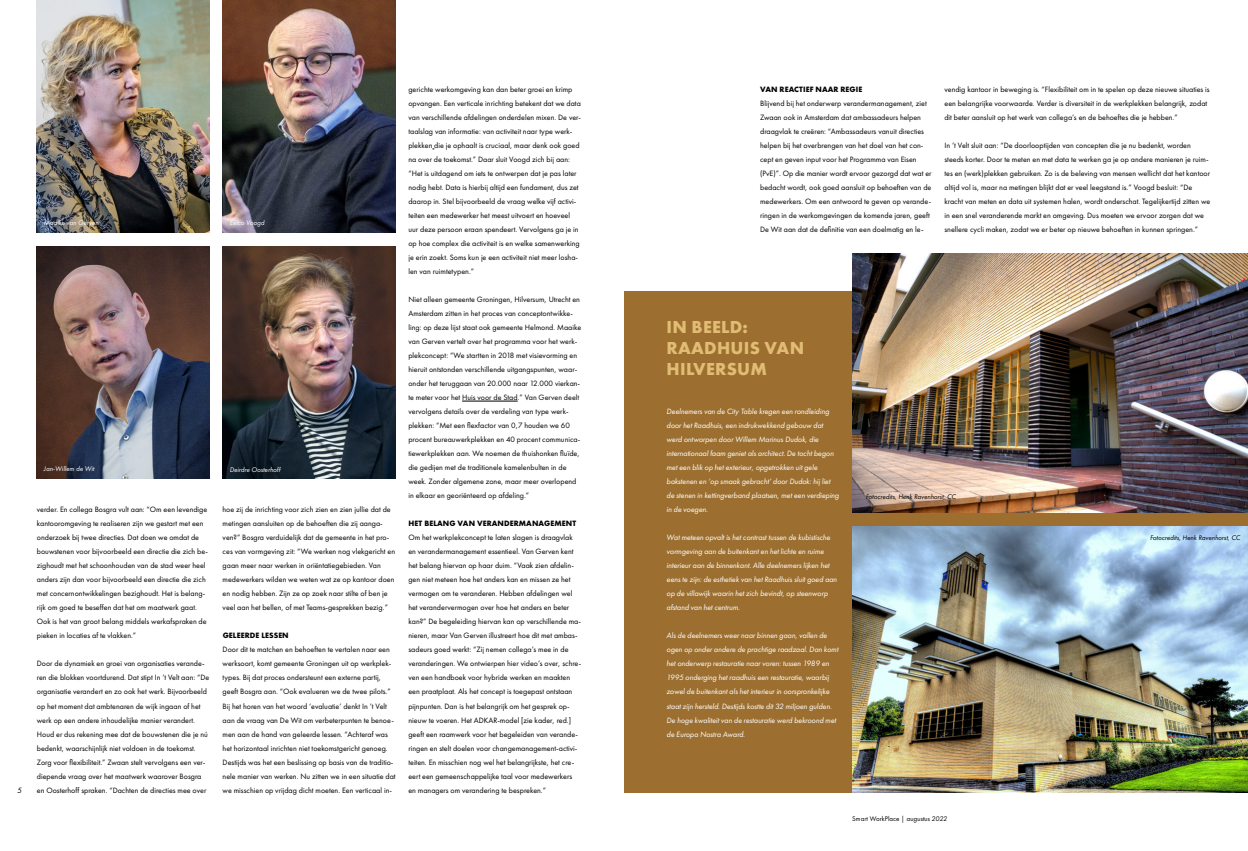
<style>
.page{position:relative;width:1248px;height:851px;background:#fff}
.page>*{position:absolute;margin:0;border:0;box-sizing:border-box;transform-origin:0 0}
.t1{font:700 18px/20.8px "Futura PT";letter-spacing:.015em;color:#e1bc74}
.t2{font:8px/14px "Futura PT";color:#000}
.t3{font:italic 8px/14px "Futura PT";letter-spacing:-.01em;color:#fff}
.t4{font:700 8px "Futura PT";letter-spacing:.01em;color:#000}
.t5{font:italic 8px "Futura PT";color:#000}
.t6{font:italic 7px "Futura PT";color:#fff}
.t7{font:italic 7px "Futura PT";color:#000}
.t8{font:7px "Futura PT";color:#000}
.s1{font-style:italic}
</style>
<div class="page">
<img style="left:223px;top:246px;width:172px;height:232px">
<div style="left:624px;top:291px;width:623px;height:501px;background:#9c6f30"></div>
<img style="left:852px;top:526px;width:395px;height:266px">
<img style="left:852px;top:254px;width:395px;height:258px">
<img style="left:37px;top:0;width:173px;height:232px">
<img style="left:37px;top:246px;width:173px;height:232px">
<hr style="left:462px;top:401px;width:55px;height:1px;background:#000">
<img style="left:223px;top:0;width:172px;height:232px">
<p class="t5" style="left:17px;top:785px;width:6px">5</p>
<p class="t6" style="left:44px;top:218px;width:56px">Maaike van Gerven</p>
<p class="t6" style="left:230px;top:218px;width:36px">Rony Zwaan</p>
<p class="t6" style="left:230px;top:218px;width:36px">Eelco Voogd</p>
<p class="t6" style="left:44px;top:464px;width:52px">Jan-Willem de Wit</p>
<p class="t6" style="left:230px;top:465px;width:52px">Deirdre Oosterhoff</p>
<p class="t2" style="left:37px;top:502px;width:173px">verder. En collega Bosgra vult aan: “Om een levendige kantooromgeving te realiseren zijn we gestart met een onderzoek bij twee directies. Dat doen we omdat de bouwstenen voor bijvoorbeeld een directie die zich be&shy;zighoudt met het schoonhouden van de stad weer heel anders zijn dan voor bijvoorbeeld een directie die zich met concernontwikkelingen bezighoudt. Het is belang&shy;rijk om goed te beseffen dat het om maatwerk gaat.<br>Ook is het van groot belang middels werkafspraken de pieken in locaties af te vlakken.”</p>
<p class="t2" style="left:37px;top:656px;width:174px">Door de dynamiek en groei van organisaties verande&shy;ren die blokken voortdurend. Dat stipt In ’t Velt aan: “De organisatie verandert en zo ook het werk. Bijvoorbeeld op het moment dat ambtenaren de wijk ingaan of het werk op een andere inhoudelijke manier verandert.<br>Houd er dus rekening mee dat de bouwstenen die je nú bedenkt, waarschijnlijk niet voldoen in de toekomst.<br>Zorg voor flexibiliteit.” Zwaan stelt vervolgens een ver&shy;diepende vraag over het maatwerk waarover Bosgra en Oosterhoff spraken. “Dachten de directies mee over</p>
<p class="t2" style="left:223px;top:502px;width:174px">hoe zij de inrichting voor zich zien en zien jullie dat de metingen aansluiten op de behoeften die zij aanga&shy;ven?” Bosgra verduidelijk dat de gemeente in het pro&shy;ces van vormgeving zit: “We werken nog vlekgericht en gaan meer naar werken in oriëntatiegebieden. Van medewerkers wilden we weten wat ze op kantoor doen en nodig hebben. Zijn ze op zoek naar stilte of ben je veel aan het bellen, of met Teams-gesprekken bezig.”</p>
<p class="t4" style="left:223px;top:630px;width:68px">GELEERDE LESSEN</p>
<p class="t2" style="left:223px;top:642px;width:174px">Door dit te matchen en behoeften te vertalen naar een werksoort, komt gemeente Groningen uit op werkplek&shy;types. Bij dat proces ondersteunt een externe partij, geeft Bosgra aan. “Ook evalueren we de twee pilots.” Bij het horen van het woord ‘evaluatie’ denkt In ’t Velt aan de vraag van De Wit om verbeterpunten te benoe&shy;men aan de hand van geleerde lessen. “Achteraf was het horizontaal inrichten niet toekomstgericht genoeg.<br>Destijds was het een beslissing op basis van de traditio&shy;nele manier van werken. Nu zitten we in een situatie dat we misschien op vrijdag dicht moeten. Een verticaal in-</p>
<p class="t2" style="left:408px;top:82px;width:174px">gerichte werkomgeving kan dan beter groei en krimp opvangen. Een verticale inrichting betekent dat we data van verschillende afdelingen onderdelen mixen. De ver&shy;taalslag van informatie: van activiteit naar type werk&shy;plekken die je ophaalt is cruciaal, maar denk ook goed na over de toekomst.” Daar sluit Voogd zich bij aan: “Het is uitdagend om iets te ontwerpen dat je pas later nodig hebt. Data is hierbij altijd een fundament, dus zet daarop in. Stel bijvoorbeeld de vraag welke vijf activi&shy;teiten een medewerker het meest uitvoert en hoeveel uur deze persoon eraan spendeert. Vervolgens ga je in op hoe complex die activiteit is en welke samenwerking je erin zoekt. Soms kun je een activiteit niet meer losha&shy;len van ruimtetypen.”</p>
<p class="t2" style="left:408px;top:292px;width:174px">Niet alleen gemeente Groningen, Hilversum, Utrecht en Amsterdam zitten in het proces van conceptontwikke&shy;ling: op deze lijst staat ook gemeente Helmond. Maaike van Gerven vertelt over het programma voor het werk&shy;plekconcept: “We startten in 2018 met visievorming en hieruit ontstonden verschillende uitgangspunten, waar&shy;onder het teruggaan van 20.000 naar 12.000 vierkan&shy;te meter voor het Huis voor de Stad.” Van Gerven deelt vervolgens details over de verdeling van type werk&shy;plekken: “Met een flexfactor van 0,7 houden we 60 procent bureauwerkplekken en 40 procent communica&shy;tiewerkplekken aan. We noemen de thuishonken fluïde, die gedijen met de traditionele kamelenbulten in de week. Zonder algemene zone, maar meer overlopend in elkaar en georiënteerd op afdeling.”</p>
<p class="t4" style="left:408px;top:518px;width:169px">HET BELANG VAN VERANDERMANAGEMENT</p>
<p class="t2" style="left:408px;top:530px;width:174px">Om het werkplekconcept te laten slagen is draagvlak en verandermanagement essentieel. Van Gerven kent het belang hiervan op haar duim. “Vaak zien afdelin&shy;gen niet meteen hoe het anders kan en missen ze het vermogen om te veranderen. Hebben afdelingen wel het verandervermogen over hoe het anders en beter kan?” De begeleiding hiervan kan op verschillende ma&shy;nieren, maar Van Gerven illustreert hoe dit met ambas&shy;sadeurs goed werkt: “Zij nemen collega’s mee in de veranderingen. We ontwierpen hier video’s over, schre&shy;ven een handboek voor hybride werken en maakten een praatplaat. Als het concept is toegepast ontstaan pijnpunten. Dan is het belangrijk om het gesprek op&shy;nieuw te voeren. Het ADKAR-model [zie kader, red.] geeft een raamwerk voor het begeleiden van verande&shy;ringen en stelt doelen voor changemanagement-activi&shy;teiten. En misschien nog wel het belangrijkste, het cre&shy;ëert een gemeenschappelijke taal voor medewerkers en managers om verandering te bespreken.”</p>
<p class="t4" style="left:760px;top:84px;width:104px">VAN REACTIEF NAAR REGIE</p>
<p class="t2" style="left:760px;top:96px;width:173px">Blijvend bij het onderwerp verandermanagement, ziet Zwaan ook in Amsterdam dat ambassadeurs helpen draagvlak te creëren: “Ambassadeurs vanuit directies helpen bij het overbrengen van het doel van het con&shy;cept en geven input voor het Programma van Eisen (PvE)”. Op die manier wordt ervoor gezorgd dat wat er bedacht wordt, ook goed aansluit op behoeften van de medewerkers. Om een antwoord te geven op verande&shy;ringen in de werkomgevingen de komende jaren, geeft De Wit aan dat de definitie van een doelmatig en le-</p>
<p class="t2" style="left:944px;top:82px;width:267px">vendig kantoor in beweging is. “Flexibiliteit om in te spelen op deze nieuwe situaties is een belangrijke voorwaarde. Verder is diversiteit in de werkplekken belangrijk, zodat dit beter aansluit op het werk van collega’s en de behoeftes die je hebben.”</p>
<p class="t2" style="left:944px;top:138px;width:267px">In ’t Velt sluit aan: “De doorlooptijden van concepten die je nu bedenkt, worden steeds korter. Door te meten en met data te werken ga je op andere manieren je ruim&shy;tes en (werk)plekken gebruiken. Zo is de beleving van mensen wellicht dat het kantoor altijd vol is, maar na metingen blijkt dat er veel leegstand is.” Voogd besluit: “De kracht van meten en data uit systemen halen, wordt onderschat. Tegelijkertijd zitten we in een snel veranderende markt en omgeving. Dus moeten we ervoor zorgen dat we snellere cycli maken, zodat we er beter op nieuwe behoeften in kunnen springen.”</p>
<h1 class="t1" style="left:666px;top:316px;width:139px">IN BEELD:<br>RAADHUIS VAN<br>HILVERSUM</h1>
<p class="t3" style="left:666px;top:404px;width:174px">Deelnemers van de City Table kregen een rondleiding door het Raadhuis, een indrukwekkend gebouw dat werd ontworpen door Willem Marinus Dudok, die internationaal faam geniet als architect. De tocht begon met een blik op het exterieur, opgetrokken uit gele bakstenen en ‘op smaak gebracht’ door Dudok: hij liet de stenen in kettingverband plaatsen, met een verdieping in de voegen.</p>
<p class="t3" style="left:666px;top:530px;width:172px">Wat meteen opvalt is het contrast tussen de kubistische vormgeving aan de buitenkant en het lichte en ruime interieur aan de binnenkant. Alle deelnemers lijken het eens te zijn: de esthetiek van het Raadhuis sluit goed aan op de villawijk waarin het zich bevindt, op steenworp afstand van het centrum.</p>
<p class="t3" style="left:666px;top:628px;width:173px">Als de deelnemers weer naar binnen gaan, vallen de ogen op onder andere de prachtige raadzaal. Dan komt het onderwerp restauratie naar voren: tussen 1989 en 1995 onderging het raadhuis een restauratie, waarbij zowel de buitenkant als het interieur in oorspronkelijke staat zijn hersteld. Destijds kostte dit 32 miljoen gulden.<br>De hoge kwaliteit van de restauratie werd bekroond met de Europa Nostra Award.</p>
<p class="t7" style="left:865px;top:492px;width:92px">Fotocredits, Henk Ravenhorst, CC</p>
<p class="t8" style="left:852px;top:814px;width:96px">Smart WorkPlace | <span class="s1">augustus 2022</span></p>
<p class="t7" style="left:1149px;top:534px;width:92px">Fotocredits, Henk Ravenhorst, CC</p>
</div>
